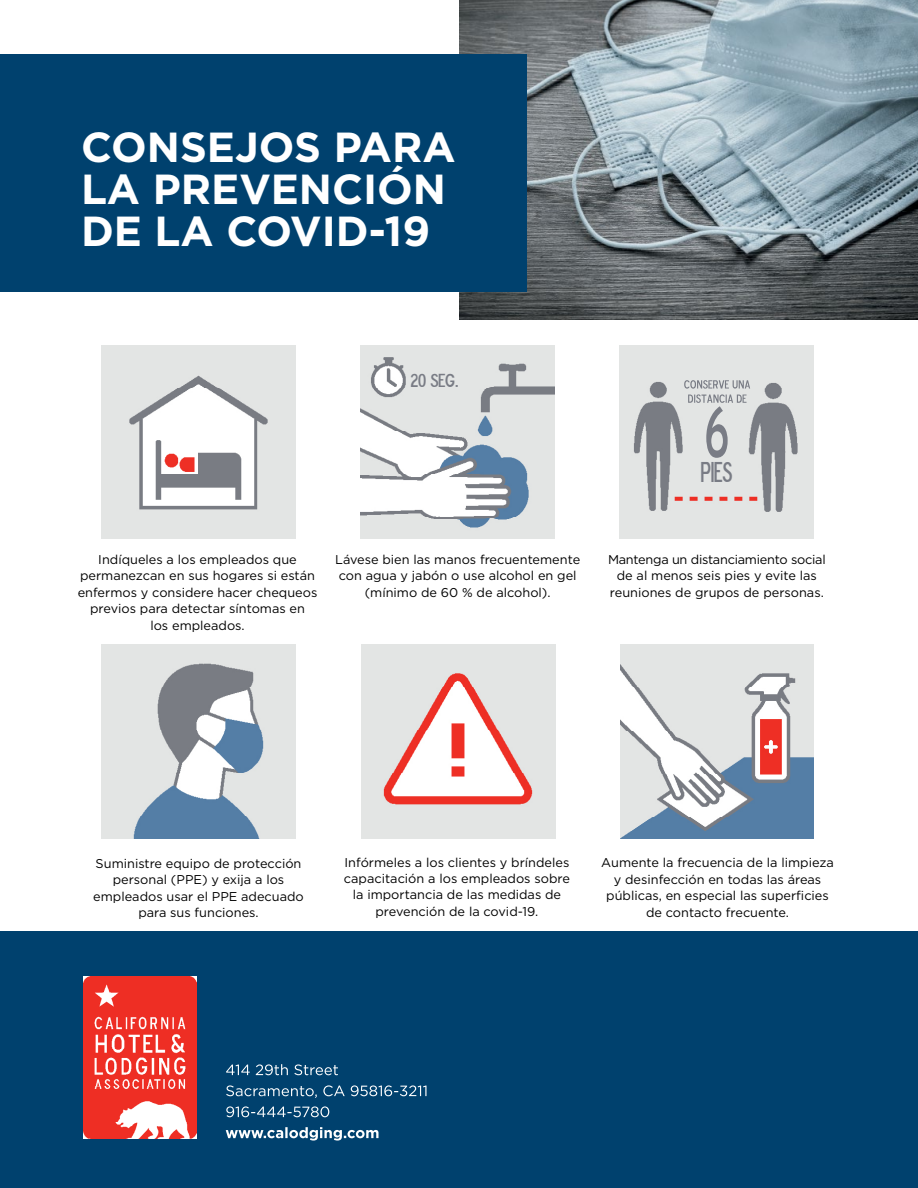
<style>
.page{position:relative;width:918px;height:1188px;background:#fff}
.page>*{position:absolute;margin:0;border:0;box-sizing:border-box;transform-origin:0 0}
.t1{font:73.5px "Blue Highway D Type";color:#797c85;scale:.8 1}
.t2{font:700 42px/42px "Gotham";color:#fff}
.t3{font:28.5px "Blue Highway D Type";color:#797c85;scale:.8 1}
.t4{font:18.75px "Blue Highway D Type";color:#797c85}
.t5{font:12.75px/16.5px "Gotham";color:#000;text-align:center}
</style>
<div class="page">
<img style="left:362px;top:644px;width:193px;height:194px">
<img style="left:102px;top:644px;width:194px;height:194px">
<img style="left:620px;top:645px;width:194px;height:194px">
<img style="left:620px;top:345px;width:194px;height:194px">
<img style="left:361px;top:345px;width:193px;height:194px">
<img style="left:101px;top:345px;width:194px;height:194px">
<img style="left:459px;top:0;width:459px;height:320px">
<div style="left:0;top:932px;width:918px;height:256px;background:#00416e"></div>
<svg style="left:226px;top:1127px;width:153px;height:14px"></svg>
<svg style="left:226px;top:1106px;width:103px;height:11px"></svg>
<svg style="left:226px;top:1085px;width:201px;height:13px"></svg>
<svg style="left:226px;top:1064px;width:112px;height:11px"></svg>
<div style="left:0;top:54px;width:526px;height:238px;background:#00416e"></div>
<img style="left:83px;top:976px;width:114px;height:163px">
<div style="left:410px;top:363px;width:61px;height:29px;background:#e3e5e4"></div>
<div style="left:685px;top:371px;width:63px;height:124px;background:#e3e5e4"></div>
<svg style="left:684px;top:380px;width:66px;height:23px"></svg>
<h2 class="t2" style="left:81px;top:126px;width:376px">CONSEJOS PARA<br>LA PREVENCIÓN<br>DE LA COVID-19</h2>
<h3 class="t4" style="left:410px;top:368px;width:50px">20 SEG.</h3>
<h1 class="t1" style="left:704px;top:385px;width:32px">6</h1>
<h3 class="t3" style="left:701px;top:453px;width:41px">PIES</h3>
<p class="t5" style="left:78px;top:551px;width:241px">Indíqueles a los empleados que permanezcan en sus hogares si están enfermos y considere hacer chequeos previos para detectar síntomas en<br>los empleados.</p>
<p class="t5" style="left:608px;top:551px;width:219px">Mantenga un distanciamiento social de al menos seis pies y evite las reuniones de grupos de personas.</p>
<p class="t5" style="left:335px;top:551px;width:247px">Lávese bien las manos frecuentemente con agua y jabón o use alcohol en gel (mínimo de 60 % de alcohol).</p>
<p class="t5" style="left:344px;top:853px;width:227px">Infórmeles a los clientes y bríndeles capacitación a los empleados sobre la importancia de las medidas de prevención de la covid-19.</p>
<p class="t5" style="left:93px;top:855px;width:212px">Suministre equipo de protección personal (PPE) y exija a los empleados usar el PPE adecuado para sus funciones.</p>
<p class="t5" style="left:601px;top:854px;width:234px">Aumente la frecuencia de la limpieza y desinfección en todas las áreas públicas, en especial las superficies de contacto frecuente.</p>
</div>
